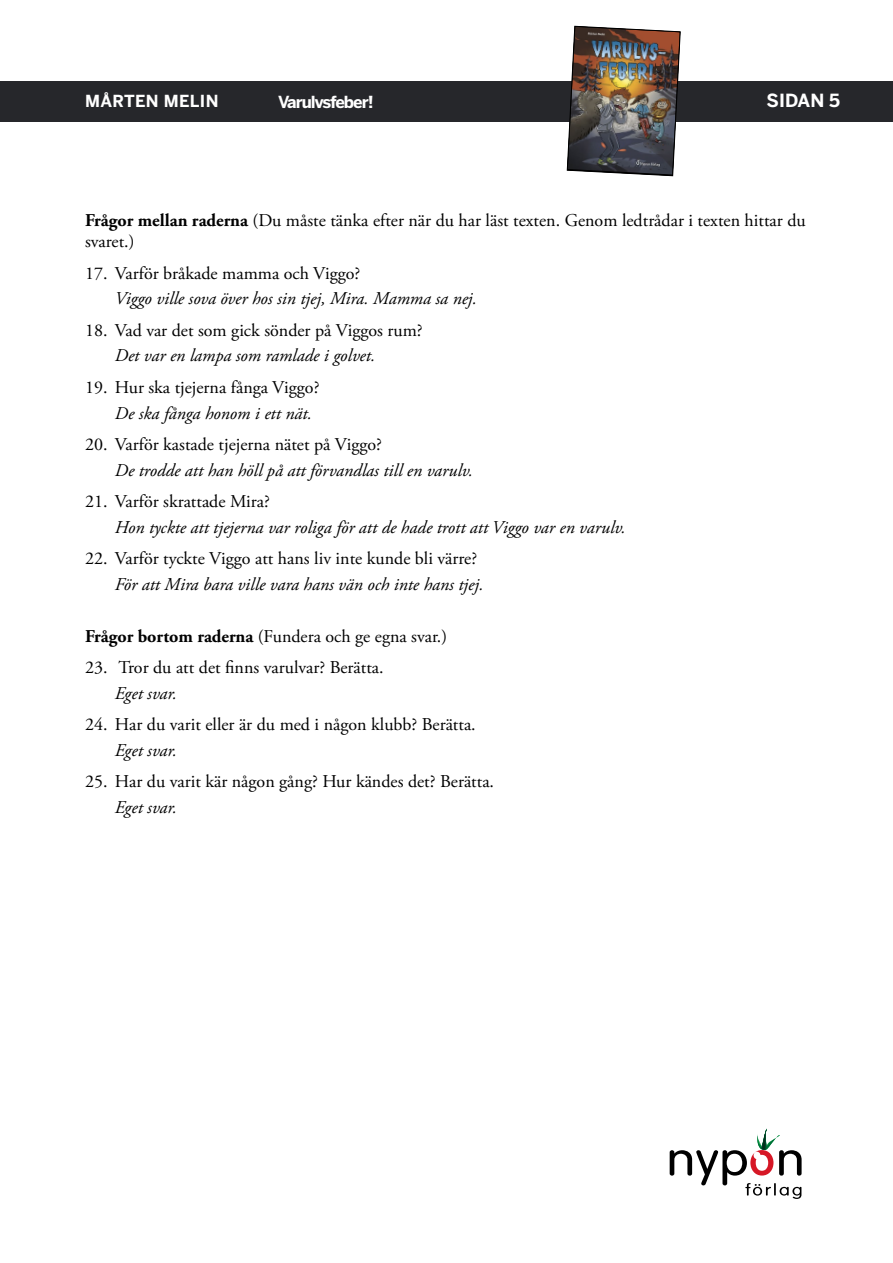
<style>
.page{position:relative;width:893px;height:1263px;background:#fff}
.page>*{position:absolute;margin:0;border:0;box-sizing:border-box;transform-origin:0 0}
.t1{font:18px/21.6px "Adobe Garamond Pro";color:#000}
.t2{font:italic 18px "Adobe Garamond Pro";color:#000}
.t3{font:700 18px "Benton Sans";color:#fff}
.t4{font:700 16.5px "Benton Sans";letter-spacing:-.06em;color:#fff}
.t5{font:700 16.5px "Benton Sans";letter-spacing:.02em;color:#fff}
.s1{font-weight:700}
</style>
<div class="page">
<div style="left:0;top:81px;width:893px;height:40px;background:#26272b"></div>
<svg style="left:670px;top:1128px;width:132px;height:71px"></svg>
<img style="left:567px;top:26px;width:114px;height:150px">
<p class="t5" style="left:85px;top:91px;width:135px">MÅRTEN MELIN</p>
<p class="t4" style="left:278px;top:92px;width:97px">Varulvsfeber!</p>
<p class="t3" style="left:767px;top:90px;width:75px">SIDAN 5</p>
<p class="t1" style="left:85px;top:210px;width:722px"><span class="s1">Frågor mellan raderna</span> (Du måste tänka efter när du har läst texten. Genom ledtrådar i texten hittar du svaret.)</p>
<p class="t1" style="left:85px;top:263px;width:277px">17. Varför bråkade mamma och Viggo?</p>
<p class="t2" style="left:115px;top:288px;width:364px">Viggo ville sova över hos sin tjej, Mira. Mamma sa nej.</p>
<p class="t1" style="left:85px;top:320px;width:339px">18. Vad var det som gick sönder på Viggos rum?</p>
<p class="t2" style="left:115px;top:345px;width:262px">Det var en lampa som ramlade i golvet.</p>
<p class="t1" style="left:85px;top:377px;width:236px">19. Hur ska tjejerna fånga Viggo?</p>
<p class="t2" style="left:115px;top:402px;width:199px">De ska fånga honom i ett nät.</p>
<p class="t1" style="left:85px;top:434px;width:298px">20. Varför kastade tjejerna nätet på Viggo?</p>
<p class="t2" style="left:115px;top:459px;width:360px">De trodde att han höll på att förvandlas till en varulv.</p>
<p class="t1" style="left:85px;top:491px;width:186px">21. Varför skrattade Mira?</p>
<p class="t2" style="left:115px;top:516px;width:512px">Hon tyckte att tjejerna var roliga för att de hade trott att Viggo var en varulv.</p>
<p class="t1" style="left:85px;top:548px;width:394px">22. Varför tyckte Viggo att hans liv inte kunde bli värre?</p>
<p class="t2" style="left:115px;top:573px;width:370px">För att Mira bara ville vara hans vän och inte hans tjej.</p>
<p class="t1" style="left:85px;top:626px;width:364px"><span class="s1">Frågor bortom raderna</span> (Fundera och ge egna svar.)</p>
<p class="t1" style="left:85px;top:657px;width:300px">23. Tror du att det finns varulvar? Berätta.</p>
<p class="t2" style="left:115px;top:682px;width:64px">Eget svar.</p>
<p class="t1" style="left:85px;top:714px;width:392px">24. Har du varit eller är du med i någon klubb? Berätta.</p>
<p class="t2" style="left:115px;top:739px;width:64px">Eget svar.</p>
<p class="t1" style="left:85px;top:771px;width:411px">25. Har du varit kär någon gång? Hur kändes det? Berätta.</p>
<p class="t2" style="left:115px;top:796px;width:64px">Eget svar.</p>
</div>
